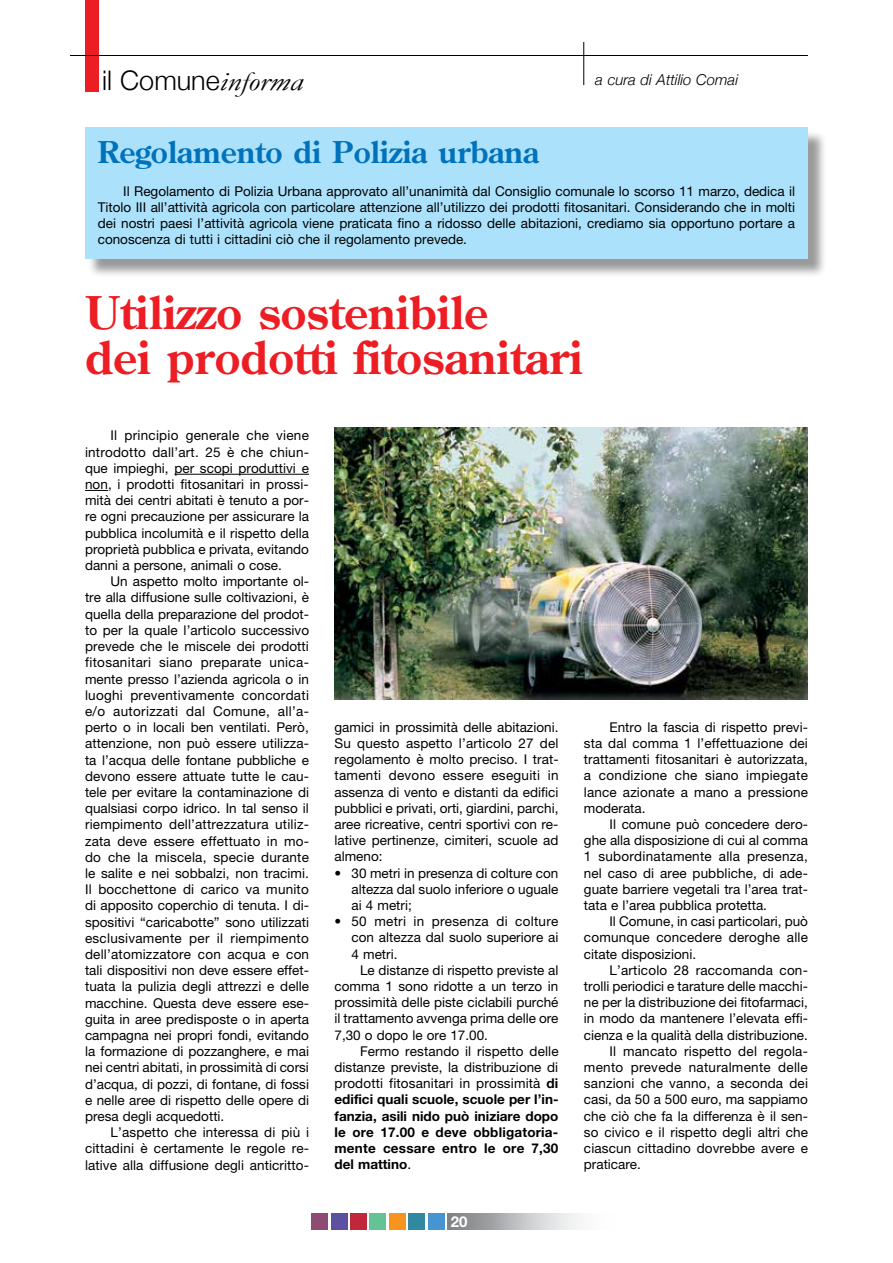
<style>
.page{position:relative;width:893px;height:1263px;background:#fff}
.page>*{position:absolute;margin:0;border:0;box-sizing:border-box;transform-origin:0 0}
.t1{font:700 45px/45px "Century Old Style Std";color:#ed1d24}
.t2{font:700 30px "Century Old Style Std";color:#0072bc}
.t3{font:300 27px "Helvetica Neue";color:#000}
.t4{font:italic 300 15px "Helvetica Neue";color:#000}
.t5{font:700 15px "Helvetica Neue";color:#fff}
.t6{font:13.5px/16.2px "Helvetica Neue";color:#000;text-align:justify}
.t7{font:700 13.5px/16.2px "Helvetica Neue";letter-spacing:.015em;color:#000;text-align:justify}
.s1{font-family:"Garamond";font-weight:400;font-style:italic}
.s2{font-weight:400}
</style>
<div class="page">
<div style="left:448px;top:1213px;width:169px;height:17px;background:linear-gradient(to right,#808386,#fff)"></div>
<div style="left:428px;top:1213px;width:16px;height:16px;background:#4495d1"></div>
<div style="left:409px;top:1213px;width:16px;height:16px;background:#3189a1"></div>
<div style="left:389px;top:1213px;width:17px;height:16px;background:#f7941e"></div>
<div style="left:370px;top:1213px;width:16px;height:16px;background:#65c294"></div>
<div style="left:350px;top:1213px;width:17px;height:16px;background:#c0273b"></div>
<div style="left:311px;top:1213px;width:17px;height:16px;background:#8e4c75"></div>
<div style="left:331px;top:1213px;width:16px;height:16px;background:#5e50a1"></div>
<div style="left:85px;top:0;width:14px;height:91px;background:#ed1d24"></div>
<hr style="left:70px;top:55px;width:738px;height:1px;background:#000">
<hr style="left:583px;top:42px;width:1px;height:43px;background:#000">
<hr style="left:174px;top:474px;width:135px;height:1px;background:#000">
<svg style="left:85px;top:490px;width:23px;height:1px"></svg>
<div style="left:87px;top:130px;width:740px;height:148px;background:#000;opacity:.4"></div>
<div style="left:85px;top:128px;width:723px;height:131px;background:#abe1fa"></div>
<img style="left:334px;top:428px;width:474px;height:272px">
<h3 class="t3" style="left:102px;top:59px;width:202px">il Comune<span class="s1">informa</span></h3>
<p class="t4" style="left:595px;top:68px;width:144px">a cura di Attilio Comai</p>
<h2 class="t2" style="left:98px;top:133px;width:443px">Regolamento di Polizia urbana</h2>
<p class="t6" style="left:98px;top:183px;width:699px;text-indent:26px">I l Regolamento di Polizia Urbana approvato all’unanimità dal Consiglio comunale lo scorso 11 marzo, dedica il Titolo III all’attività agricola con particolare attenzione all’utilizzo dei prodotti fitosanitari. Considerando che in molti dei nostri paesi l’attività agricola viene praticata fino a ridosso delle abitazioni, crediamo sia opportuno portare a conoscenza di tutti i cittadini ciò che il regolamento prevede.</p>
<h1 class="t1" style="left:85px;top:289px;width:499px">Utilizzo sostenibile<br>dei prodotti fitosanitari</h1>
<p class="t6" style="left:85px;top:427px;width:225px;text-indent:26px">I l principio generale che viene introdotto dall’art. 25 è che chiun&shy;que impieghi, per scopi produttivi e non, i prodotti fitosanitari in prossi&shy;mità dei centri abitati è tenuto a por&shy;re ogni precauzione per assicurare la pubblica incolumità e il rispetto della proprietà pubblica e privata, evitando danni a persone, animali o cose.</p>
<p class="t6" style="left:85px;top:573px;width:226px;text-indent:26px">Un aspetto molto importante ol&shy;tre alla diffusione sulle coltivazioni, è quella della preparazione del prodot&shy;to per la quale l’articolo successivo prevede che le miscele dei prodotti fitosanitari siano preparate unica&shy;mente presso l’azienda agricola o in luoghi preventivamente concordati e/o autorizzati dal Comune, all’a&shy;perto o in locali ben ventilati. Però, attenzione, non può essere utilizza&shy;ta l’acqua delle fontane pubbliche e devono essere attuate tutte le cau&shy;tele per evitare la contaminazione di qualsiasi corpo idrico. I n tal senso il riempimento dell’attrezzatura utiliz&shy;zata deve essere effettuato in mo&shy;do che la miscela, specie durante le salite e nei sobbalzi, non tracimi.<br>I l bocchettone di carico va munito di apposito coperchio di tenuta. I di&shy;spositivi “caricabotte” sono utilizzati esclusivamente per il riempimento dell’atomizzatore con acqua e con tali dispositivi non deve essere effet&shy;tuata la pulizia degli attrezzi e delle macchine. Questa deve essere ese&shy;guita in aree predisposte o in aperta campagna nei propri fondi, evitando la formazione di pozzanghere, e mai nei centri abitati, in prossimità di corsi d’acqua, di pozzi, di fontane, di fossi e nelle aree di rispetto delle opere di presa degli acquedotti.</p>
<p class="t6" style="left:85px;top:1124px;width:226px;text-indent:26px">L’aspetto che interessa di più i cittadini è certamente le regole re&shy;lative alla diffusione degli anticritto-</p>
<p class="t6" style="left:334px;top:719px;width:226px">gamici in prossimità delle abitazioni.<br>Su questo aspetto l’articolo 27 del regolamento è molto preciso. I trat&shy;tamenti devono essere eseguiti in assenza di vento e distanti da edifici pubblici e privati, orti, giardini, parchi, aree ricreative, centri sportivi con re&shy;lative pertinenze, cimiteri, scuole ad almeno:</p>
<p class="t6" style="left:351px;top:864px;width:208px;text-indent:-17px">• 30 metri in presenza di colture con altezza dal suolo inferiore o uguale ai 4 metri;</p>
<p class="t6" style="left:351px;top:913px;width:208px;text-indent:-17px">• 50 metri in presenza di colture con altezza dal suolo superiore ai 4 metri.</p>
<p class="t6" style="left:334px;top:962px;width:225px;text-indent:26px">Le distanze di rispetto previste al comma 1 sono ridotte a un terzo in prossimità delle piste ciclabili purché il trattamento avvenga prima delle ore 7,30 o dopo le ore 17.00.</p>
<p class="t7" style="left:334px;top:1042px;width:226px;text-indent:26px"><span class="s2">Fermo restando il rispetto delle distanze previste, la distribuzione di prodotti fitosanitari in prossimità</span> di edifici quali scuole, scuole per l’in&shy;fanzia, asili nido può iniziare dopo le ore 17.00 e deve obbligatoria&shy;mente cessare entro le ore 7,30 del mattino<span class="s2">.</span></p>
<p class="t5" style="left:451px;top:1213px;width:18px">20</p>
<p class="t6" style="left:584px;top:719px;width:226px;text-indent:26px">Entro la fascia di rispetto previ&shy;sta dal comma 1 l’effettuazione dei trattamenti fitosanitari è autorizzata, a condizione che siano impiegate lance azionate a mano a pressione moderata.</p>
<p class="t6" style="left:584px;top:816px;width:226px;text-indent:26px">I l comune può concedere dero&shy;ghe alla disposizione di cui al comma 1 subordinatamente alla presenza, nel caso di aree pubbliche, di ade&shy;guate barriere vegetali tra l’area trat&shy;tata e l’area pubblica protetta.</p>
<p class="t6" style="left:584px;top:913px;width:226px;text-indent:26px">I l Comune, in casi particolari, può comunque concedere deroghe alle citate disposizioni.</p>
<p class="t6" style="left:609px;top:962px;width:200px">L’articolo 28 raccomanda con-</p>
<p class="t6" style="left:584px;top:978px;width:225px">trolli periodici e tarature delle macchi-</p>
<p class="t6" style="left:584px;top:994px;width:225px">ne per la distribuzione dei fitofarmaci,</p>
<p class="t6" style="left:584px;top:1010px;width:225px">in modo da mantenere l’elevata effi-</p>
<p class="t6" style="left:584px;top:1026px;width:225px">cienza e la qualità della distribuzione.</p>
<p class="t6" style="left:609px;top:1043px;width:200px">I l mancato rispetto del regola-</p>
<p class="t6" style="left:584px;top:1059px;width:225px">mento prevede naturalmente delle</p>
<p class="t6" style="left:584px;top:1075px;width:225px">sanzioni che vanno, a seconda dei</p>
<p class="t6" style="left:584px;top:1091px;width:225px">casi, da 50 a 500 euro, ma sappiamo</p>
<p class="t6" style="left:584px;top:1107px;width:225px">che ciò che fa la differenza è il sen-</p>
<p class="t6" style="left:584px;top:1124px;width:225px">so civico e il rispetto degli altri che</p>
<p class="t6" style="left:584px;top:1140px;width:225px">ciascun cittadino dovrebbe avere e</p>
<p class="t6" style="left:584px;top:1156px;width:58px">praticare.</p>
</div>
